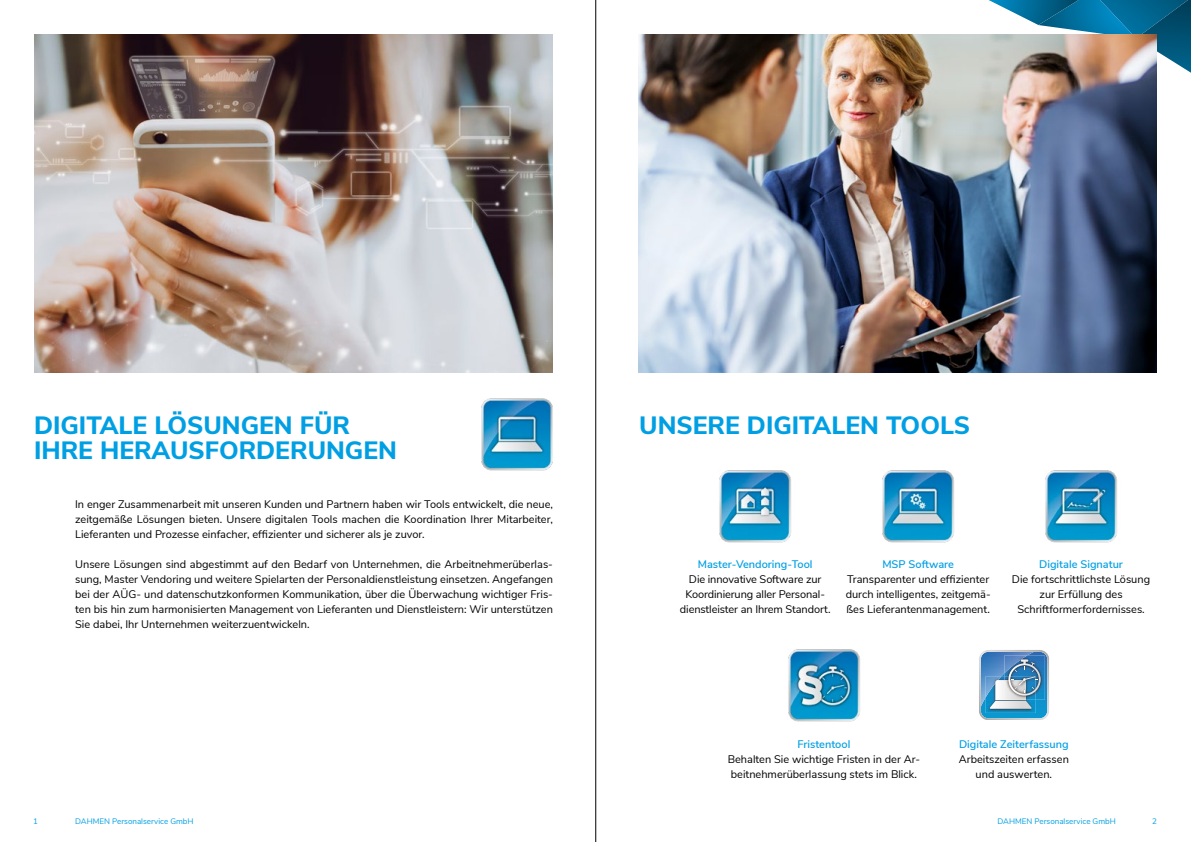
<style>
.page{position:relative;width:1191px;height:842px;background:#fff}
.page>*{position:absolute;margin:0;border:0;box-sizing:border-box;transform-origin:0 0}
.t1{font:800 25px "Nunito Sans";color:#009fe3}
.t2{font:11px/15px "Nunito Sans";color:#000;text-align:center}
.t3{font:600 11px "Nunito Sans";color:#009fe3}
.t4{font:8px "Nunito Sans";color:#009fe3}
</style>
<div class="page">
<svg style="left:989px;top:0;width:202px;height:73px"></svg>
<hr style="left:595px;top:0;width:1px;height:842px;background:#000">
<img style="left:638px;top:34px;width:519px;height:339px">
<img style="left:34px;top:34px;width:519px;height:339px">
<img style="left:719px;top:470px;width:72px;height:73px">
<img style="left:882px;top:470px;width:72px;height:73px">
<img style="left:1045px;top:470px;width:72px;height:73px">
<img style="left:788px;top:649px;width:72px;height:73px">
<svg style="left:979px;top:650px;width:70px;height:70px;background:#6aa1c6"></svg>
<img style="left:481px;top:398px;width:72px;height:73px">
<h1 class="t1" style="left:34px;top:407px;width:317px">DIGITALE LÖSUNGEN FÜR</h1>
<h1 class="t1" style="left:639px;top:407px;width:332px">UNSERE DIGITALEN TOOLS</h1>
<h1 class="t1" style="left:34px;top:432px;width:364px">IHRE HERAUSFORDERUNGEN</h1>
<p class="t2" style="left:75px;top:496px;width:479px;text-align:justify">In enger Zusammenarbeit mit unseren Kunden und Partnern haben wir Tools entwickelt, die neue, zeitgemäße Lösungen bieten. Unsere digitalen Tools machen die Koordination Ihrer Mitarbeiter, Lieferanten und Prozesse einfacher, effizienter und sicherer als je zuvor.</p>
<p class="t2" style="left:75px;top:556px;width:479px;text-align:justify">Unsere Lösungen sind abgestimmt auf den Bedarf von Unternehmen, die Arbeitnehmerüberlas&shy;sung, Master Vendoring und weitere Spielarten der Personaldienstleistung einsetzen. Angefangen bei der AÜG- und datenschutzkonformen Kommunikation, über die Überwachung wichtiger Fris&shy;ten bis hin zum harmonisierten Management von Lieferanten und Dienstleistern: Wir unterstützen Sie dabei, Ihr Unternehmen weiterzuentwickeln.</p>
<p class="t3" style="left:698px;top:557px;width:116px">Master-Vendoring-Tool</p>
<p class="t2" style="left:680px;top:571px;width:152px">Die innovative Software zur<br>Koordinierung aller Personal&shy;dienstleister an Ihrem Standort.</p>
<p class="t3" style="left:882px;top:557px;width:73px">MSP Software</p>
<p class="t2" style="left:845px;top:571px;width:146px;text-align:left">Transparenter und effizienter durch intelligentes, zeitgemä&shy;ßes Lieferantenmanagement.</p>
<p class="t3" style="left:1039px;top:557px;width:85px">Digitale Signatur</p>
<p class="t2" style="left:1012px;top:571px;width:140px">Die fortschrittlichste Lösung zur Erfüllung des<br>Schriftformerfordernisses.</p>
<p class="t3" style="left:797px;top:737px;width:54px">Fristentool</p>
<p class="t2" style="left:727px;top:751px;width:194px;text-align:left">Behalten Sie wichtige Fristen in der Ar&shy;beitnehmerüberlassung stets im Blick.</p>
<p class="t3" style="left:959px;top:737px;width:111px">Digitale Zeiterfassung</p>
<p class="t2" style="left:958px;top:751px;width:112px">Arbeitszeiten erfassen und auswerten.</p>
<p class="t4" style="left:33px;top:815px;width:6px">1</p>
<p class="t4" style="left:75px;top:815px;width:120px">DAHMEN Personalservice GmbH</p>
<p class="t4" style="left:997px;top:815px;width:120px">DAHMEN Personalservice GmbH</p>
<p class="t4" style="left:1152px;top:815px;width:6px">2</p>
</div>
